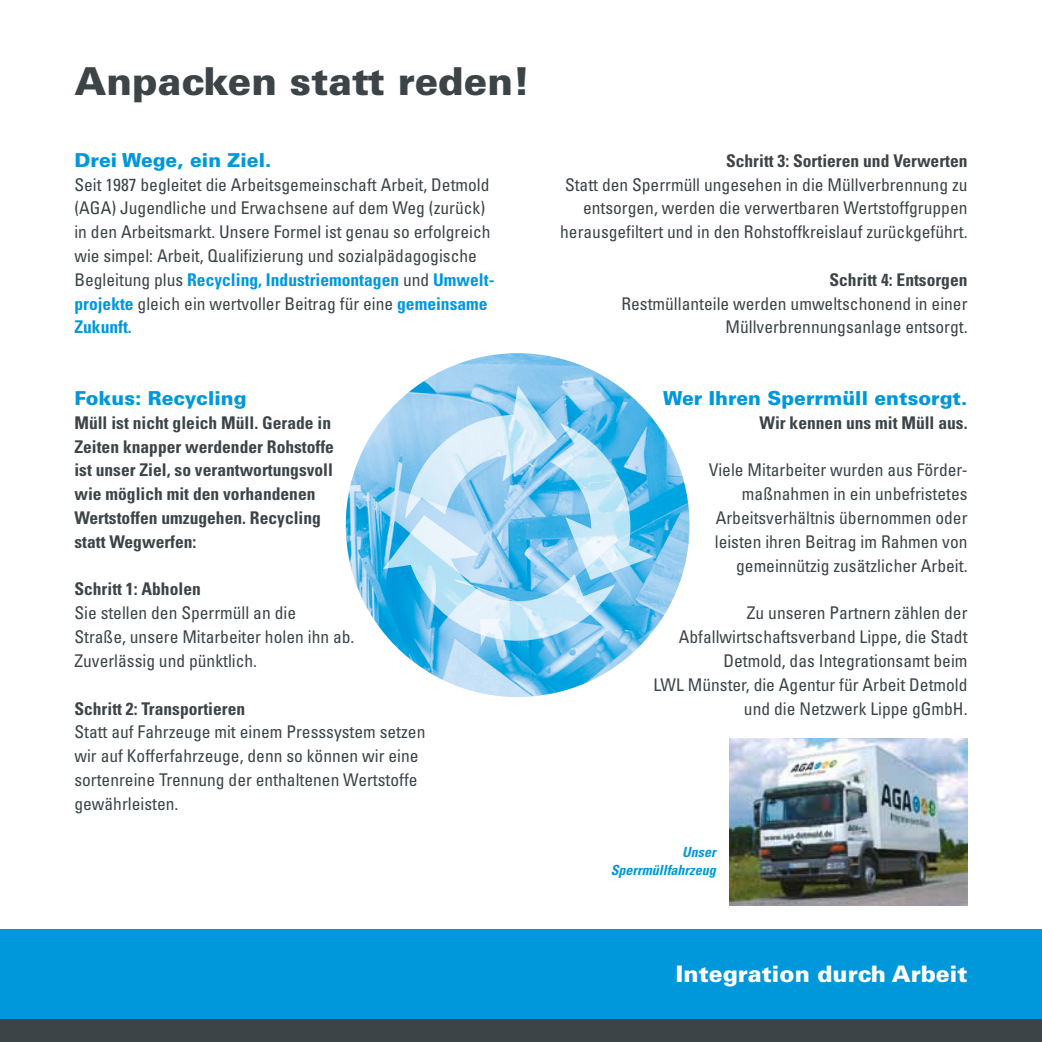
<style>
.page{position:relative;width:1042px;height:1042px;background:#fff}
.page>*{position:absolute;margin:0;border:0;box-sizing:border-box;transform-origin:0 0}
.t1{font:900 38.5px "Univers";color:#3c4448}
.t2{font:900 22.75px "Univers";color:#fff}
.t3{font:900 19.25px "Univers";color:#0098da}
.t4{font:condensed 17.5px/23.8px "Univers";color:#3c4448;text-align:right}
.t5{font:700 condensed 17.5px/23.8px "Univers";color:#3c4448}
.t6{font:italic 700 condensed 14px/17.5px "Univers";color:#0098da;text-align:right}
.s1{font-weight:700;color:#0098da}
.s2{font-weight:700}
</style>
<div class="page">
<div style="left:0;top:929px;width:1042px;height:90px;background:#0098da"></div>
<div style="left:0;top:1019px;width:1042px;height:23px;background:#3c4448"></div>
<img style="left:346px;top:353px;width:343px;height:344px;border-radius:172px">
<svg style="left:383px;top:385px;width:271px;height:260px;background:#92cfef"></svg>
<img style="left:729px;top:738px;width:238px;height:167px">
<p class="t1" style="left:74px;top:57px;width:457px">Anpacken statt reden!</p>
<p class="t3" style="left:74px;top:148px;width:199px">Drei Wege, ein Ziel.</p>
<p class="t4" style="left:74px;top:172px;width:421px;text-align:left">Seit 1987 begleitet die Arbeitsgemeinschaft Arbeit, Detmold (AGA) Jugendliche und Erwachsene auf dem Weg (zurück) in den Arbeitsmarkt. Unsere Formel ist genau so erfolgreich wie simpel: Arbeit, Qualifizierung und sozialpädagogische Begleitung plus <span class="s1">Recycling, Industriemontagen</span> und <span class="s1">Umwelt&shy;projekte</span> gleich ein wertvoller Beitrag für eine <span class="s1">gemeinsame Zukunft.</span></p>
<p class="t3" style="left:74px;top:386px;width:174px">Fokus: Recycling</p>
<p class="t5" style="left:74px;top:410px;width:261px">Müll ist nicht gleich Müll. Gerade in<br>Zeiten knapper werdender Rohstoffe ist unser Ziel, so verantwortungsvoll wie möglich mit den vorhandenen<br>Wertstoffen umzugehen. Recycling statt Wegwerfen:</p>
<p class="t4" style="left:74px;top:577px;width:281px;text-align:left"><span class="s2">Schritt 1: Abholen<br></span>Sie stellen den Sperrmüll an die<br>Straße, unsere Mitarbeiter holen ihn ab.<br>Zuverlässig und pünktlich.</p>
<p class="t4" style="left:74px;top:696px;width:352px;text-align:left"><span class="s2">Schritt 2: Transportieren<br></span>Statt auf Fahrzeuge mit einem Presssystem setzen wir auf Kofferfahrzeuge, denn so können wir eine sortenreine Trennung der enthaltenen Wertstoffe gewährleisten.</p>
<p class="t4" style="left:560px;top:148px;width:409px"><span class="s2">Schritt 3: Sortieren und Verwerten<br></span>Statt den Sperrmüll ungesehen in die Müllverbrennung zu entsorgen, werden die verwertbaren Wertstoffgruppen herausgefiltert und in den Rohstoffkreislauf zurückgeführt.</p>
<p class="t4" style="left:621px;top:267px;width:348px"><span class="s2">Schritt 4: Entsorgen<br></span>Restmüllanteile werden umweltschonend in einer<br>Müllverbrennungsanlage entsorgt.</p>
<p class="t3" style="left:663px;top:386px;width:306px">Wer Ihren Sperrmüll entsorgt.</p>
<p class="t5" style="left:759px;top:410px;width:210px">Wir kennen uns mit Müll aus.</p>
<p class="t4" style="left:709px;top:458px;width:260px">Viele Mitarbeiter wurden aus Förder&shy;maßnahmen in ein unbefristetes Arbeitsverhältnis übernommen oder leisten ihren Beitrag im Rahmen von gemeinnützig zusätzlicher Arbeit.</p>
<p class="t4" style="left:653px;top:601px;width:315px">Zu unseren Partnern zählen der Abfallwirtschaftsverband Lippe, die Stadt Detmold, das Integrationsamt beim<br>LWL Münster, die Agentur für Arbeit Detmold und die Netzwerk Lippe gGmbH.</p>
<p class="t6" style="left:611px;top:843px;width:106px">Unser<br>Sperrmüllfahrzeug</p>
<p class="t2" style="left:676px;top:959px;width:293px">Integration durch Arbeit</p>
</div>
